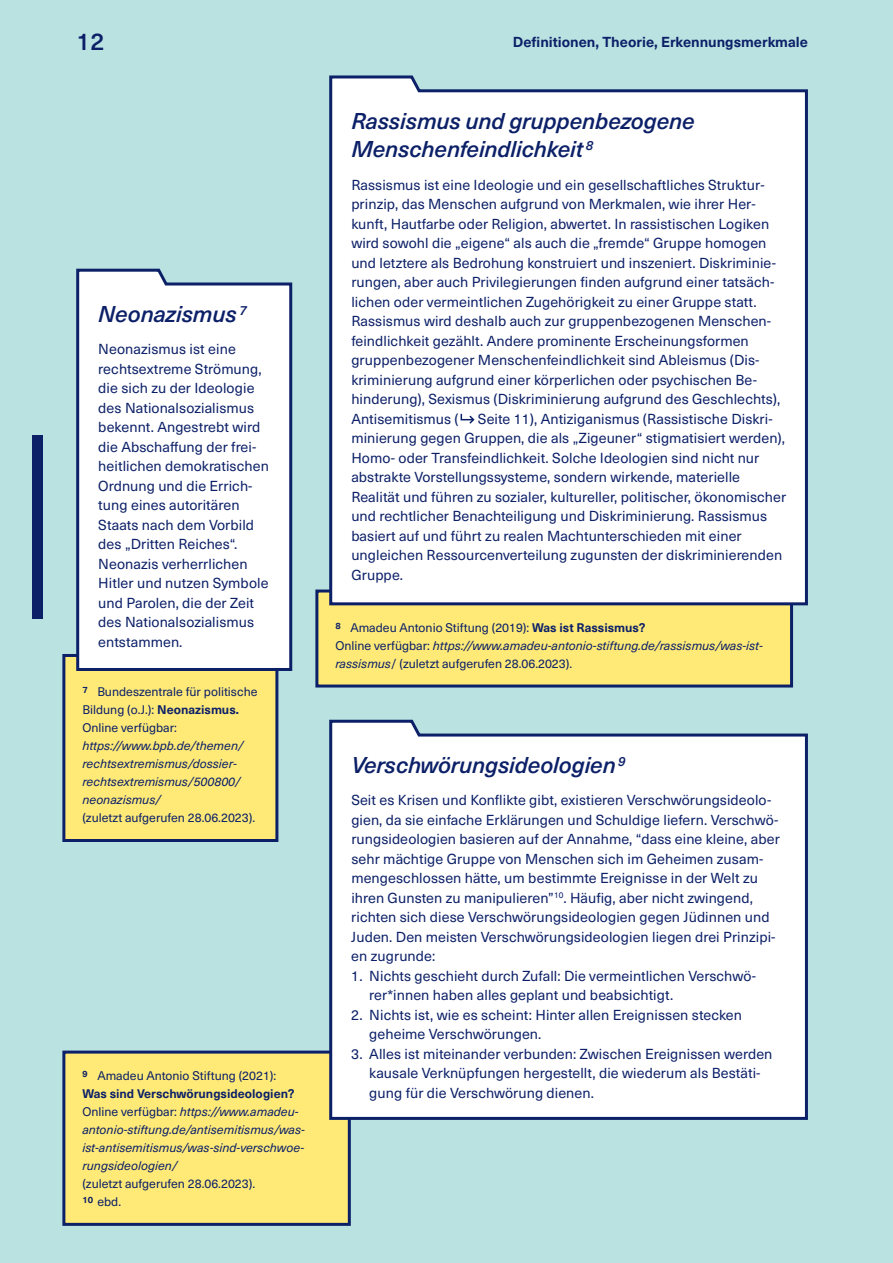
<style>
.page{position:relative;width:893px;height:1263px;background:#bae2e1}
.page>*{position:absolute;margin:0;border:0;box-sizing:border-box;transform-origin:0 0}
.t1{font:500 24px "Neue Haas Unica";color:#0c2068}
.t2{font:italic 500 22.5px/28.5px "Neue Haas Unica";letter-spacing:-.01em;color:#0c2068}
.t3{font:14.25px/19.5px "Neue Haas Unica";letter-spacing:.005em;color:#0c2068}
.t4{font:700 14.25px "Neue Haas Unica";color:#0c2068}
.t5{font:12.3px/18px "Neue Haas Unica";color:#0c2068}
.t6{font:italic 12.3px/18px "Neue Haas Unica";color:#0c2068}
.s1{font-weight:700}
.s2{font-style:normal}
.s3{font-weight:700;font-style:normal}
.s4{font-style:italic}
</style>
<div class="page">
<div style="left:32px;top:613px;width:11px;height:6px;background:#0c2068"></div>
<div style="left:32px;top:588px;width:11px;height:8px;background:#0c2068"></div>
<div style="left:32px;top:562px;width:11px;height:8px;background:#0c2068"></div>
<div style="left:32px;top:596px;width:11px;height:17px;background:#0c2068"></div>
<div style="left:32px;top:570px;width:11px;height:18px;background:#0c2068"></div>
<div style="left:32px;top:544px;width:11px;height:18px;background:#0c2068"></div>
<div style="left:32px;top:536px;width:11px;height:8px;background:#0c2068"></div>
<div style="left:32px;top:518px;width:11px;height:18px;background:#0c2068"></div>
<div style="left:32px;top:510px;width:11px;height:8px;background:#0c2068"></div>
<div style="left:32px;top:492px;width:11px;height:18px;background:#0c2068"></div>
<div style="left:32px;top:484px;width:11px;height:8px;background:#0c2068"></div>
<div style="left:32px;top:466px;width:11px;height:18px;background:#0c2068"></div>
<div style="left:32px;top:458px;width:11px;height:8px;background:#0c2068"></div>
<div style="left:32px;top:435px;width:11px;height:6px;background:#0c2068"></div>
<div style="left:32px;top:441px;width:11px;height:17px;background:#0c2068"></div>
<div style="left:64px;top:655px;width:213px;height:185px;background:#ffea77"></div>
<div style="left:62px;top:654px;width:216px;height:188px;border:3px solid #0c2068"></div>
<svg style="left:75px;top:268px;width:218px;height:404px;background:#f2f4f7"></svg>
<div style="left:64px;top:1052px;width:285px;height:172px;background:#ffea77"></div>
<div style="left:62px;top:1050px;width:289px;height:176px;border:3px solid #0c2068"></div>
<div style="left:317px;top:591px;width:474px;height:95px;background:#ffea77"></div>
<div style="left:315px;top:589px;width:478px;height:98px;border:3px solid #0c2068"></div>
<div style="left:328px;top:75px;width:480px;height:532px;background:#fff"></div>
<svg style="left:328px;top:719px;width:480px;height:402px;background:#f3f8f7"></svg>
<svg style="left:460px;top:412px;width:30px;height:13px"></svg>
<h1 class="t1" style="left:77px;top:24px;width:29px">12</h1>
<h2 class="t2" style="left:98px;top:298px;width:150px">Neonazismus <sup>7</sup></h2>
<p class="t3" style="left:98px;top:339px;width:172px">Neonazismus ist eine rechtsextreme Strömung, die sich zu der Ideologie des Nationalsozialismus bekennt. Angestrebt wird die Abschaffung der frei&shy;heitlichen demokratischen<br>Ordnung und die Errich&shy;tung eines autoritären<br>Staats nach dem Vorbild des „Dritten Reiches“.<br>Neonazis verherrlichen<br>Hitler und nutzen Symbole und Parolen, die der Zeit des Nationalsozialismus entstammen.</p>
<p class="t5" style="left:82px;top:682px;width:177px"><sup>7</sup> Bundeszentrale für politische<br>Bildung (o.J.): <span class="s1">Neonazismus.<br></span>Online verfügbar:</p>
<p class="t6" style="left:82px;top:736px;width:163px">https://www.bpb.de/themen/ rechtsextremismus/dossier&shy;rechtsextremismus/500800/ neonazismus/</p>
<p class="t5" style="left:82px;top:808px;width:174px">(zuletzt aufgerufen 28.06.2023).</p>
<p class="t6" style="left:82px;top:1066px;width:224px"><sup>9</sup> <span class="s2">Amadeu Antonio Stiftung (2021):<br></span><span class="s3">Was sind Verschwörungsideologien?<br></span><span class="s2">Online verfügbar:</span> https://www.amadeu&shy;antonio-stiftung.de/antisemitismus/was&shy;ist-antisemitismus/was-sind-verschwoe&shy;rungsideologien/</p>
<p class="t5" style="left:82px;top:1174px;width:174px">(zuletzt aufgerufen 28.06.2023).<br><sup>10</sup> ebd.</p>
<p class="t4" style="left:513px;top:31px;width:297px">Definitionen, Theorie, Erkennungsmerkmale</p>
<h2 class="t2" style="left:351px;top:105px;width:345px">Rassismus und gruppenbezogene<br>Menschenfeindlichkeit <sup>8</sup></h2>
<p class="t3" style="left:351px;top:174px;width:431px">Rassismus ist eine Ideologie und ein gesellschaftliches Struktur&shy;prinzip, das Menschen aufgrund von Merkmalen, wie ihrer Her&shy;kunft, Hautfarbe oder Religion, abwertet. In rassistischen Logiken wird sowohl die „eigene“ als auch die „fremde“ Gruppe homogen und letztere als Bedrohung konstruiert und inszeniert. Diskriminie&shy;rungen, aber auch Privilegierungen finden aufgrund einer tatsäch&shy;lichen oder vermeintlichen Zugehörigkeit zu einer Gruppe statt.<br>Rassismus wird deshalb auch zur gruppenbezogenen Menschen&shy;feindlichkeit gezählt. Andere prominente Erscheinungsformen gruppenbezogener Menschenfeindlichkeit sind Ableismus (Dis&shy;kriminierung aufgrund einer körperlichen oder psychischen Be&shy;hinderung), Sexismus (Diskriminierung aufgrund des Geschlechts), Antisemitismus (</p>
<p class="t3" style="left:351px;top:408px;width:436px;text-indent:127px">Seite 11), Antiziganismus (Rassistische Diskri&shy;minierung gegen Gruppen, die als „Zigeuner“ stigmatisiert werden), Homo- oder Transfeindlichkeit. Solche Ideologien sind nicht nur abstrakte Vorstellungssysteme, sondern wirkende, materielle Realität und führen zu sozialer, kultureller, politischer, ökonomischer und rechtlicher Benachteiligung und Diskriminierung. Rassismus basiert auf und führt zu realen Machtunterschieden mit einer ungleichen Ressourcenverteilung zugunsten der diskriminierenden Gruppe.</p>
<p class="t5" style="left:335px;top:617px;width:429px"><sup>8</sup> Amadeu Antonio Stiftung (2019): <span class="s1">Was ist Rassismus?<br></span>Online verfügbar: <span class="s4">https://www.amadeu-antonio-stiftung.de/rassismus/was-ist&shy;rassismus</span>/ (zuletzt aufgerufen 28.06.2023).</p>
<h2 class="t2" style="left:351px;top:749px;width:276px">Verschwörungsideologien <sup>9</sup></h2>
<p class="t3" style="left:351px;top:790px;width:430px">Seit es Krisen und Konflikte gibt, existieren Verschwörungsideolo&shy;gien, da sie einfache Erklärungen und Schuldige liefern. Verschwö&shy;rungsideologien basieren auf der Annahme, “dass eine kleine, aber sehr mächtige Gruppe von Menschen sich im Geheimen zusam&shy;mengeschlossen hätte, um bestimmte Ereignisse in der Welt zu ihren Gunsten zu manipulieren”<sup>10</sup>. Häufig, aber nicht zwingend, richten sich diese Verschwörungsideologien gegen Jüdinnen und Juden. Den meisten Verschwörungsideologien liegen drei Prinzipi&shy;en zugrunde:</p>
<p class="t3" style="left:369px;top:965px;width:388px;text-indent:-18px">1. Nichts geschieht durch Zufall: Die vermeintlichen Verschwö&shy;rer*innen haben alles geplant und beabsichtigt.</p>
<p class="t3" style="left:369px;top:1004px;width:374px;text-indent:-18px">2. Nichts ist, wie es scheint: Hinter allen Ereignissen stecken geheime Verschwörungen.</p>
<p class="t3" style="left:369px;top:1043px;width:405px;text-indent:-18px">3. Alles ist miteinander verbunden: Zwischen Ereignissen werden kausale Verknüpfungen hergestellt, die wiederum als Bestäti&shy;gung für die Verschwörung dienen.</p>
</div>
